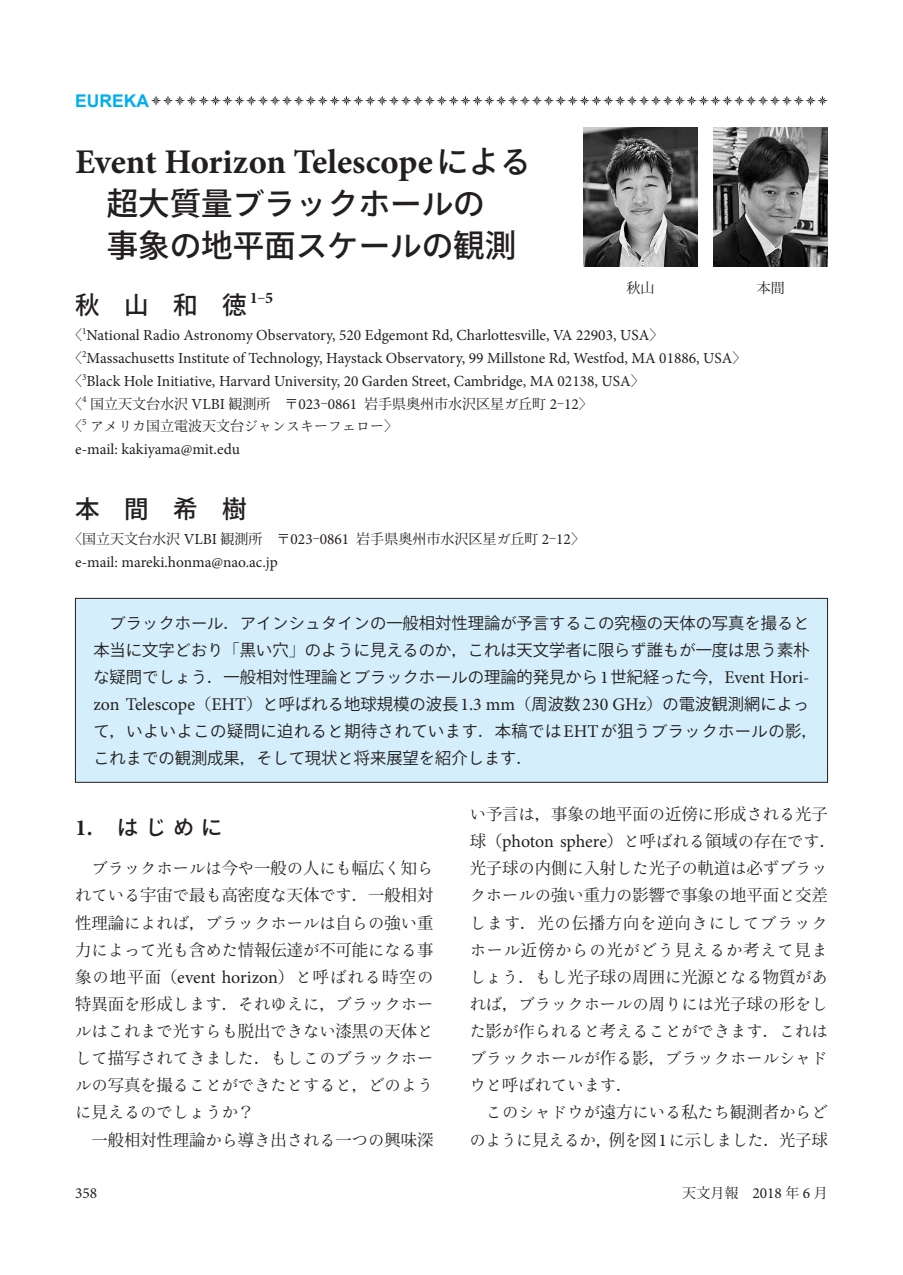
<style>
.page{position:relative;width:903px;height:1275px;background:#fff}
.page>*{position:absolute;margin:0;border:0;box-sizing:border-box;transform-origin:0 0}
.t1{font:700 34.65px "Minion Pro";color:#231f20}
.t2{font:500 31.5px "Koz Go Pro";color:#231f20}
.t3{font:500 31.5px "Ryo Gothic Plus N";color:#231f20}
.t4{font:500 24.5px "Koz Go Pro";color:#231f20}
.t5{font:500 21px "Ryo Gothic Plus N";color:#231f20}
.t6{font:17.85px "Minion Pro";letter-spacing:-.005em;color:#231f20}
.t7{font:700 17.5px "Arial";color:#00aeef}
.t8{font:16.28px/27.1px "Ryo Text Plus N";color:#231f20;text-align:justify}
.t9{font:16.28px/27.1px "Ryo Gothic Plus N";color:#231f20;text-align:justify}
.t10{font:16.28px/27.1px "Koz Min Pro";color:#231f20}
.t11{font:16.28px/27.1px "Ryo Gothic Plus N";letter-spacing:.03em;color:#231f20}
.t12{font:700 16.1px "Minion Pro";color:#231f20}
.t13{font:15.4px/22.8px "Minion Pro";color:#231f20}
.t14{font:14px "Koz Min Pro";color:#231f20}
.t15{font:14px "Ryo Text Plus N";color:#231f20}
.t16{font:9.28px "Minion Pro";color:#231f20}
.s1{font-family:"Ryo Gothic Plus N";font-weight:500;font-size:31.5px}
.s2{font-family:"Koz Go Pro"}
.s3{font-family:"Ryo Gothic Plus N"}
.s4{font-family:"Koz Min Pro";font-size:14.7px}
.s5{font-family:"Koz Min Pro";font-size:14px}
.s6{font-family:"Minion Pro";font-size:15.4px}
.s7{font-family:"Ryo Text Plus N"}
.s8{font-family:"Koz Min Pro"}
.s9{font-family:"Minion Pro";font-size:17.85px}
.s10{font-family:"Koz Min Pro";font-size:16.28px}
.s11{font-family:"Ryo Gothic Plus N";font-size:16.28px}
.s12{font-family:"Koz Go Pro";font-size:16.28px}
.s13{font-family:"Minion Pro";font-weight:700;font-size:23.1px}
.s14{font-family:"Ryo Text Plus N";font-size:16.28px}
</style>
<div class="page">
<div style="left:75px;top:598px;width:753px;height:185px;background:#d4effb;border:1px solid #231f20"></div>
<img style="left:583px;top:127px;width:114px;height:139px">
<img style="left:714px;top:127px;width:114px;height:139px">
<svg style="left:151px;top:95px;width:677px;height:11px"></svg>
<p class="t7" style="left:75px;top:89px;width:75px">EUREKA</p>
<h1 class="t1" style="left:75px;top:137px;width:458px">Event Horizon Telescope<span class="s1">による</span></h1>
<h2 class="t3" style="left:107px;top:184px;width:380px"><span class="s2">超大質量</span>ブラックホールの</h2>
<h2 class="t2" style="left:107px;top:226px;width:411px">事象<span class="s3">の</span>地平面<span class="s3">スケールの</span>観測</h2>
<h3 class="t4" style="left:75px;top:290px;width:173px">秋　山　和　徳</h3>
<p class="t12" style="left:250px;top:287px;width:25px">1<span class="s4">‒</span>5</p>
<p class="t13" style="left:68px;top:324px;width:680px"><span class="s5">〈</span><sup>1</sup>National Radio Astronomy Observatory, 520 Edgemont Rd, Charlottesville, VA 22903, USA<span class="s5">〉〈</span><sup>2</sup>Massachusetts Institute of Technology, Haystack Observatory, 99 Millstone Rd, Westfod, MA 01886, USA<span class="s5">〉〈</span><sup>3</sup>Black Hole Initiative, Harvard University, 20 Garden Street, Cambridge, MA 02138, USA<span class="s5">〉</span></p>
<p class="t14" style="left:68px;top:394px;width:15px">〈</p>
<p class="t16" style="left:82px;top:393px;width:6px">4</p>
<p class="t14" style="left:90px;top:394px;width:504px">国立天文台水沢 <span class="s6">VLBI</span> 観測所　〒<span class="s6">023</span>‒<span class="s6">0861</span> 岩手県奥州市水沢区星<span class="s7">ガ</span>丘町 <span class="s6">2</span>‒<span class="s6">12</span>〉</p>
<p class="t14" style="left:68px;top:416px;width:15px">〈</p>
<p class="t16" style="left:82px;top:416px;width:6px">5</p>
<p class="t15" style="left:90px;top:418px;width:309px">アメリカ<span class="s8">国立電波天文台</span>ジャンスキーフェロー<span class="s8">〉</span></p>
<p class="t13" style="left:75px;top:438px;width:166px">e-mail: kakiyama@mit.edu</p>
<h3 class="t4" style="left:75px;top:493px;width:173px">本　間　希　樹</h3>
<p class="t14" style="left:68px;top:529px;width:518px">〈国立天文台水沢 <span class="s6">VLBI</span> 観測所　〒<span class="s6">023</span>‒<span class="s6">0861</span> 岩手県奥州市水沢区星<span class="s7">ガ</span>丘町 <span class="s6">2</span>‒<span class="s6">12</span>〉</p>
<p class="t13" style="left:75px;top:550px;width:204px">e-mail: mareki.honma@nao.ac.jp</p>
<p class="t14" style="left:626px;top:278px;width:29px">秋山</p>
<p class="t14" style="left:757px;top:278px;width:29px">本間</p>
<p class="t9" style="left:93px;top:610px;width:718px;text-indent:16px">ブラックホール<span class="s8">．</span>アインシュタインの<span class="s2">一般相対性理論</span>が<span class="s2">予言</span>するこの<span class="s2">究極</span>の<span class="s2">天体</span>の<span class="s2">写真</span>を<span class="s2">撮</span>ると<span class="s2">本当</span>に<span class="s2">文字</span>どおり<span class="s8">「</span><span class="s2">黒</span>い<span class="s2">穴</span><span class="s8">」</span>のように<span class="s2">見</span>えるのか<span class="s8">，</span>これは<span class="s2">天文学者</span>に<span class="s2">限</span>らず<span class="s2">誰</span>もが<span class="s2">一度</span>は<span class="s2">思</span>う<span class="s2">素朴</span>な<span class="s2">疑問</span>でしょう<span class="s8">．</span><span class="s2">一般相対性理論</span>とブラックホールの<span class="s2">理論的発見</span>から<span class="s9">1</span><span class="s2">世紀経</span>った<span class="s2">今</span><span class="s8">，</span><span class="s9">Event Hori-</span></p>
<p class="t6" style="left:93px;top:692px;width:718px">zon Telescope<span class="s10">（</span>EHT<span class="s10">）</span><span class="s11">と</span><span class="s12">呼</span><span class="s11">ばれる</span><span class="s12">地球規模</span><span class="s11">の</span><span class="s12">波長</span>1.3 mm<span class="s10">（</span><span class="s12">周波数</span>230 GHz<span class="s10">）</span><span class="s11">の</span><span class="s12">電波観測網</span><span class="s11">によっ</span></p>
<p class="t11" style="left:93px;top:718px;width:726px">て<span class="s8">，</span>いよいよこの<span class="s2">疑問</span>に<span class="s2">迫</span>れると<span class="s2">期待</span>されています<span class="s8">．</span><span class="s2">本稿</span>では<span class="s9">EHT</span>が<span class="s2">狙</span>うブラックホールの<span class="s2">影</span><span class="s8">，</span>これまでの<span class="s2">観測成果</span><span class="s8">，</span>そして<span class="s2">現状</span>と<span class="s2">将来展望</span>を<span class="s2">紹介</span>します<span class="s8">．</span></p>
<p class="t5" style="left:75px;top:814px;width:148px"><span class="s13">1.</span> はじめに</p>
<p class="t8" style="left:91px;top:855px;width:343px">ブラックホールは<span class="s8">今</span>や<span class="s8">一般</span>の<span class="s8">人</span>にも<span class="s8">幅広</span>く<span class="s8">知</span>ら</p>
<p class="t10" style="left:75px;top:881px;width:360px"><span class="s7">れている</span>宇宙<span class="s7">で</span>最<span class="s7">も</span>高密度<span class="s7">な</span>天体<span class="s7">です</span>．一般相対</p>
<p class="t8" style="left:75px;top:909px;width:360px"><span class="s8">性理論</span>によれば<span class="s8">，</span>ブラックホールは<span class="s8">自</span>らの<span class="s8">強</span>い<span class="s8">重</span></p>
<p class="t10" style="left:75px;top:935px;width:360px">力<span class="s7">によって</span>光<span class="s7">も</span>含<span class="s7">めた</span>情報伝達<span class="s7">が</span>不可能<span class="s7">になる</span>事</p>
<p class="t6" style="left:75px;top:965px;width:360px"><span class="s10">象</span><span class="s14">の</span><span class="s10">地平面（</span>event horizon<span class="s10">）</span><span class="s14">と</span><span class="s10">呼</span><span class="s14">ばれる</span><span class="s10">時空</span><span class="s14">の</span></p>
<p class="t8" style="left:75px;top:990px;width:360px"><span class="s8">特異面</span>を<span class="s8">形成</span>します<span class="s8">．</span>それゆえに<span class="s8">，</span>ブラックホールはこれまで<span class="s8">光</span>すらも<span class="s8">脱出</span>できない<span class="s8">漆黒</span>の<span class="s8">天体</span>として<span class="s8">描写</span>されてきました<span class="s8">．</span>もしこのブラックホールの<span class="s8">写真</span>を<span class="s8">撮</span>ることができたとすると<span class="s8">，</span>どのように<span class="s8">見</span>えるのでしょうか<span class="s8">？</span></p>
<p class="t10" style="left:91px;top:1125px;width:343px">一般相対性理論<span class="s7">から</span>導<span class="s7">き</span>出<span class="s7">される</span>一<span class="s7">つの</span>興味深</p>
<p class="t10" style="left:470px;top:800px;width:360px"><span class="s7">い</span>予言<span class="s7">は</span>，事象<span class="s7">の</span>地平面<span class="s7">の</span>近傍<span class="s7">に</span>形成<span class="s7">される</span>光子</p>
<p class="t6" style="left:470px;top:829px;width:368px"><span class="s10">球（</span>photon sphere<span class="s10">）</span><span class="s14">と</span><span class="s10">呼</span><span class="s14">ばれる</span><span class="s10">領域</span><span class="s14">の</span><span class="s10">存在</span><span class="s14">です</span><span class="s10">．</span></p>
<p class="t10" style="left:470px;top:854px;width:360px">光子球<span class="s7">の</span>内側<span class="s7">に</span>入射<span class="s7">した</span>光子<span class="s7">の</span>軌道<span class="s7">は</span>必<span class="s7">ずブラックホールの</span>強<span class="s7">い</span>重力<span class="s7">の</span>影響<span class="s7">で</span>事象<span class="s7">の</span>地平面<span class="s7">と</span>交差</p>
<p class="t8" style="left:470px;top:909px;width:360px">します<span class="s8">．光</span>の<span class="s8">伝播方向</span>を<span class="s8">逆向</span>きにしてブラックホール<span class="s8">近傍</span>からの<span class="s8">光</span>がどう<span class="s8">見</span>えるか<span class="s8">考</span>えて<span class="s8">見</span>ましょう<span class="s8">．</span>もし<span class="s8">光子球</span>の<span class="s8">周囲</span>に<span class="s8">光源</span>となる<span class="s8">物質</span>があれば<span class="s8">，</span>ブラックホールの<span class="s8">周</span>りには<span class="s8">光子球</span>の<span class="s8">形</span>をした<span class="s8">影</span>が<span class="s8">作</span>られると<span class="s8">考</span>えることができます<span class="s8">．</span>これはブラックホールが<span class="s8">作</span>る<span class="s8">影，</span>ブラックホールシャドウと<span class="s8">呼</span>ばれています<span class="s8">．</span></p>
<p class="t8" style="left:469px;top:1099px;width:360px;text-align:right">このシャドウが<span class="s8">遠方</span>にいる<span class="s8">私</span>たち<span class="s8">観測者</span>からどのように<span class="s8">見</span>えるか<span class="s8">，例</span>を<span class="s8">図</span><span class="s9">1</span>に<span class="s8">示</span>しました<span class="s8">．光子球</span></p>
<p class="t13" style="left:75px;top:1181px;width:24px">358</p>
<p class="t14" style="left:682px;top:1183px;width:147px">天文月報　<span class="s6">2018</span> 年 <span class="s6">6</span> 月</p>
</div>
